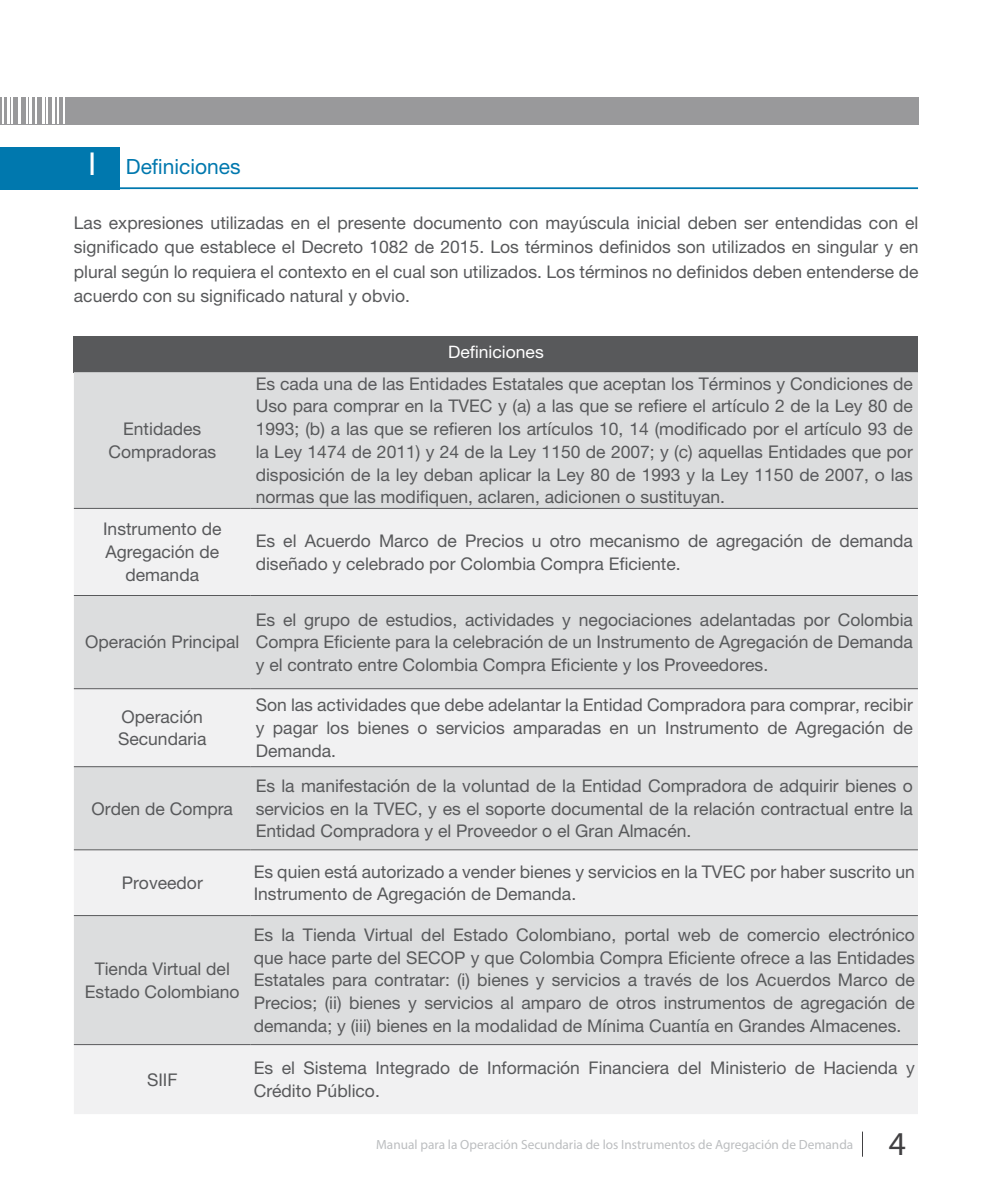
<style>
.page{position:relative;width:993px;height:1191px;background:#fff}
.page>*{position:absolute;margin:0;border:0;box-sizing:border-box;transform-origin:0 0}
.t1{font:33.43px "Myriad Pro";color:#414042}
.t2{font:21px "Helvetica Neue LT Pro";color:#0078ae}
.t3{font:17.5px/22.8px "Helvetica Neue LT Pro";color:#58595b;text-align:justify}
.t4{font:17.15px "Helvetica Neue LT Pro";color:#fff}
.t5{font:13.3px "Myriad Pro";color:#bcbec0}
.s1{font-size:31.5px;color:#fff}
</style>
<div class="page">
<div style="left:0;top:97px;width:918px;height:27px;background:#99999b"></div>
<hr style="left:57px;top:84px;width:1px;height:40px;background:#fff">
<hr style="left:63px;top:84px;width:1px;height:40px;background:#fff">
<hr style="left:52px;top:84px;width:3px;height:40px;background:#fff">
<hr style="left:26px;top:84px;width:2px;height:40px;background:#fff">
<hr style="left:35px;top:84px;width:2px;height:40px;background:#fff">
<hr style="left:46px;top:84px;width:2px;height:40px;background:#fff">
<hr style="left:30px;top:84px;width:2px;height:40px;background:#fff">
<hr style="left:42px;top:84px;width:2px;height:40px;background:#fff">
<hr style="left:2px;top:84px;width:2px;height:40px;background:#fff">
<hr style="left:11px;top:84px;width:2px;height:40px;background:#fff">
<hr style="left:7px;top:84px;width:3px;height:40px;background:#fff">
<hr style="left:18px;top:84px;width:3px;height:40px;background:#fff">
<div style="left:0;top:147px;width:119px;height:42px;background:#0078ae"></div>
<hr style="left:75px;top:187px;width:842px;height:2px;background:#0078ae">
<div style="left:74px;top:336px;width:843px;height:36px;background:#58595b"></div>
<div style="left:74px;top:372px;width:843px;height:136px;background:#dcddde"></div>
<svg style="left:74px;top:509px;width:843px;height:605px;fill:#dcddde"></svg>
<hr style="left:74px;top:849px;width:177px;height:1px;background:#58595b">
<hr style="left:251px;top:849px;width:666px;height:1px;background:#58595b">
<hr style="left:74px;top:915px;width:177px;height:1px;background:#58595b">
<hr style="left:251px;top:915px;width:666px;height:1px;background:#58595b">
<hr style="left:74px;top:595px;width:177px;height:1px;background:#58595b">
<hr style="left:251px;top:595px;width:666px;height:1px;background:#58595b">
<hr style="left:74px;top:508px;width:177px;height:1px;background:#58595b">
<hr style="left:251px;top:508px;width:666px;height:1px;background:#58595b">
<hr style="left:74px;top:688px;width:177px;height:1px;background:#58595b">
<hr style="left:251px;top:688px;width:666px;height:1px;background:#58595b">
<hr style="left:74px;top:766px;width:177px;height:1px;background:#58595b">
<hr style="left:251px;top:766px;width:666px;height:1px;background:#58595b">
<hr style="left:74px;top:1044px;width:177px;height:1px;background:#58595b">
<hr style="left:251px;top:1044px;width:666px;height:1px;background:#58595b">
<p class="t2" style="left:88px;top:154px;width:154px"><span class="s1">I</span> Definiciones</p>
<p class="t3" style="left:74px;top:210px;width:845px;line-height:24.5px">Las expresiones utilizadas en el presente documento con mayúscula inicial deben ser entendidas con el significado que establece el Decreto 1082 de 2015. Los términos definidos son utilizados en singular y en plural según lo requiera el contexto en el cual son utilizados. Los términos no definidos deben entenderse de acuerdo con su significado natural y obvio.</p>
<p class="t4" style="left:448px;top:341px;width:97px">Definiciones</p>
<p class="t3" style="left:108px;top:417px;width:109px;text-align:center">Entidades<br>Compradoras</p>
<p class="t3" style="left:255px;top:372px;width:658px">Es cada una de las Entidades Estatales que aceptan los Términos y Condiciones de Uso para comprar en la TVEC y (a) a las que se refiere el artículo 2 de la Ley 80 de 1993; (b) a las que se refieren los artículos 10, 14 (modificado por el artículo 93 de la Ley 1474 de 2011) y 24 de la Ley 1150 de 2007; y (c) aquellas Entidades que por disposición de la ley deban aplicar la Ley 80 de 1993 y la Ley 1150 de 2007, o las normas que las modifiquen, aclaren, adicionen o sustituyan.</p>
<p class="t3" style="left:103px;top:517px;width:120px;text-align:center">Instrumento de<br>Agregación de demanda</p>
<p class="t3" style="left:255px;top:529px;width:658px">Es el Acuerdo Marco de Precios u otro mecanismo de agregación de demanda diseñado y celebrado por Colombia Compra Eficiente.</p>
<p class="t3" style="left:85px;top:630px;width:155px">Operación Principal</p>
<p class="t3" style="left:255px;top:608px;width:658px">Es el grupo de estudios, actividades y negociaciones adelantadas por Colombia Compra Eficiente para la celebración de un Instrumento de Agregación de Demanda y el contrato entre Colombia Compra Eficiente y los Proveedores.</p>
<p class="t3" style="left:118px;top:704px;width:90px">Operación<br>Secundaria</p>
<p class="t3" style="left:255px;top:693px;width:658px">Son las actividades que debe adelantar la Entidad Compradora para comprar, recibir y pagar los bienes o servicios amparadas en un Instrumento de Agregación de Demanda.</p>
<p class="t3" style="left:91px;top:796px;width:143px">Orden de Compra</p>
<p class="t3" style="left:255px;top:774px;width:658px">Es la manifestación de la voluntad de la Entidad Compradora de adquirir bienes o servicios en la TVEC, y es el soporte documental de la relación contractual entre la Entidad Compradora y el Proveedor o el Gran Almacén.</p>
<p class="t3" style="left:122px;top:871px;width:83px">Proveedor</p>
<p class="t3" style="left:253px;top:859px;width:662px">Es quien está autorizado a vender bienes y servicios en la TVEC por haber suscrito un<br>Instrumento de Agregación de Demanda.</p>
<p class="t3" style="left:85px;top:957px;width:156px;text-align:center">Tienda Virtual del<br>Estado Colombiano</p>
<p class="t3" style="left:253px;top:923px;width:662px">Es la Tienda Virtual del Estado Colombiano, portal web de comercio electrónico que hace parte del SECOP y que Colombia Compra Eficiente ofrece a las Entidades Estatales para contratar: (i) bienes y servicios a través de los Acuerdos Marco de Precios; (ii) bienes y servicios al amparo de otros instrumentos de agregación de demanda; y (iii) bienes en la modalidad de Mínima Cuantía en Grandes Almacenes.</p>
<p class="t3" style="left:147px;top:1067px;width:32px">SIIF</p>
<p class="t3" style="left:253px;top:1056px;width:662px">Es el Sistema Integrado de Información Financiera del Ministerio de Hacienda y<br>Crédito Público.</p>
<p class="t5" style="left:376px;top:1136px;width:478px">Manual para la Operación Secundaria de los Instrumentos de Agregación de Demanda</p>
<h1 class="t1" style="left:888px;top:1123px;width:19px">4</h1>
</div>
